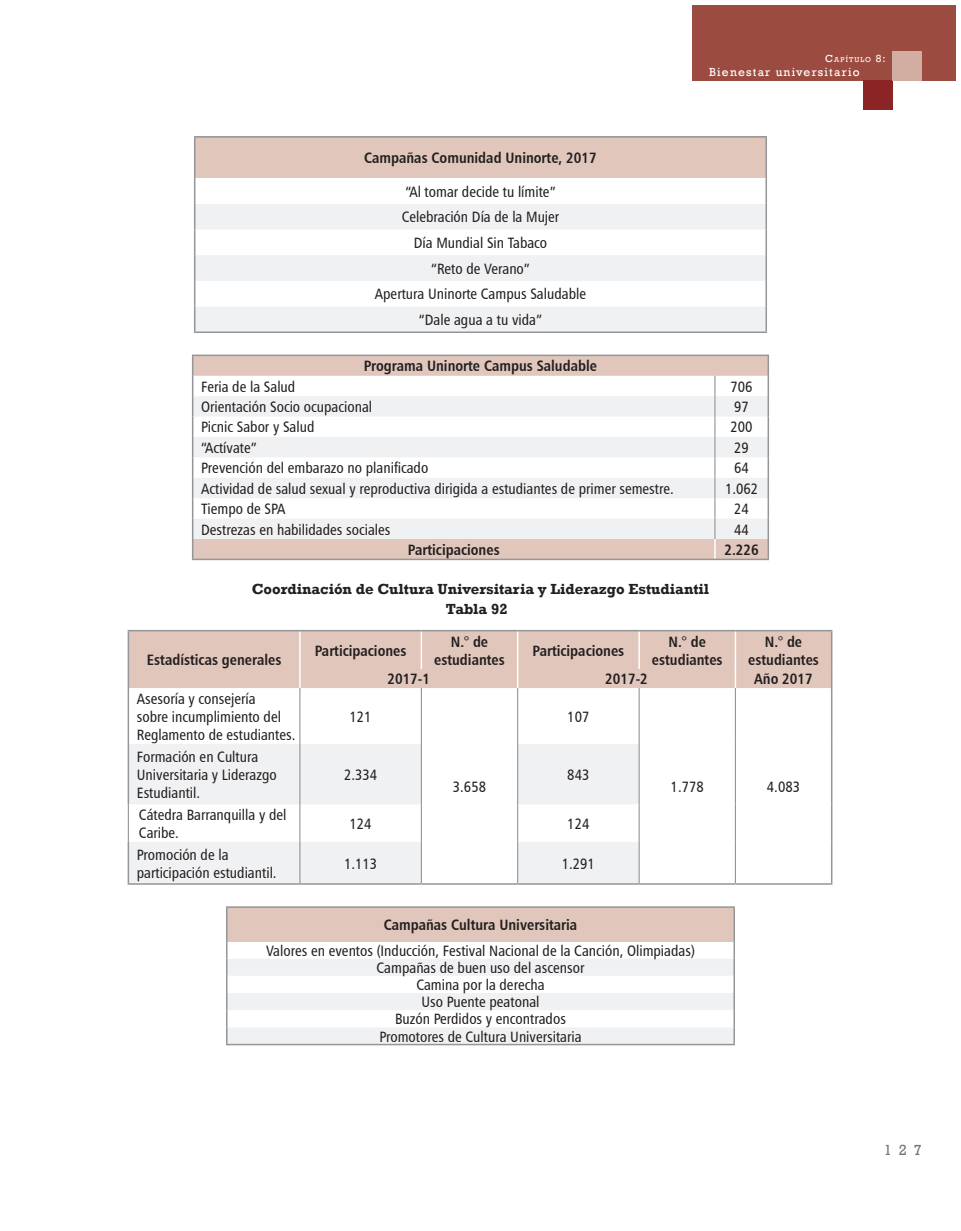
<style>
.page{position:relative;width:961px;height:1231px;background:#fff}
.page>*{position:absolute;margin:0;border:0;box-sizing:border-box;transform-origin:0 0}
.t1{font:15px/18px "Humanist 777 BT Roman Condensed B";color:#231f20}
.t2{font:15px/18px "Humanist 777 BT Bold Condensed B";color:#231f20;text-align:center}
.t3{font:700 15px "Rockwell";color:#231f20}
.t4{font:15px "Rockwell";color:#727477}
.t5{font:12px "Rockwell";letter-spacing:.1em;color:#fff}
.t6{font:7.35px "Rockwell";letter-spacing:.145em;color:#fff}
.s1{font-size:10.5px}
</style>
<div class="page">
<div style="left:691px;top:6px;width:264px;height:75px;background:#9c4b40"></div>
<div style="left:863px;top:81px;width:29px;height:29px;background:#8a2425"></div>
<div style="left:892px;top:51px;width:30px;height:30px;background:#d2ada1"></div>
<div style="left:195px;top:137px;width:571px;height:41px;background:#e0c6bb"></div>
<svg style="left:195px;top:204px;width:570px;height:127px;fill:#f0f1f2"></svg>
<hr style="left:194px;top:136px;width:573px;height:2px;background:#939598">
<hr style="left:194px;top:138px;width:1px;height:40px;background:#939598">
<hr style="left:765px;top:138px;width:2px;height:40px;background:#939598">
<hr style="left:765px;top:178px;width:2px;height:26px;background:#939598">
<hr style="left:765px;top:204px;width:2px;height:25px;background:#939598">
<hr style="left:765px;top:229px;width:2px;height:26px;background:#939598">
<hr style="left:765px;top:255px;width:2px;height:26px;background:#939598">
<hr style="left:765px;top:281px;width:2px;height:25px;background:#939598">
<svg style="left:194px;top:178px;width:1px;height:153px"></svg>
<hr style="left:765px;top:306px;width:2px;height:25px;background:#939598">
<hr style="left:194px;top:331px;width:573px;height:2px;background:#939598">
<svg style="left:193px;top:356px;width:574px;height:202px;fill:#e0c6bb"></svg>
<svg style="left:193px;top:396px;width:574px;height:143px;fill:#f0f1f2"></svg>
<svg style="left:714px;top:376px;width:1px;height:182px"></svg>
<hr style="left:192px;top:354px;width:523px;height:2px;background:#939598">
<hr style="left:715px;top:354px;width:54px;height:2px;background:#939598">
<hr style="left:767px;top:356px;width:2px;height:20px;background:#939598">
<hr style="left:767px;top:376px;width:2px;height:20px;background:#939598">
<hr style="left:767px;top:396px;width:2px;height:20px;background:#939598">
<hr style="left:767px;top:416px;width:2px;height:21px;background:#939598">
<hr style="left:767px;top:437px;width:2px;height:20px;background:#939598">
<hr style="left:767px;top:457px;width:2px;height:21px;background:#939598">
<hr style="left:767px;top:478px;width:2px;height:20px;background:#939598">
<hr style="left:767px;top:498px;width:2px;height:20px;background:#939598">
<hr style="left:767px;top:518px;width:2px;height:21px;background:#939598">
<svg style="left:192px;top:356px;width:1px;height:202px"></svg>
<svg style="left:767px;top:539px;width:2px;height:19px"></svg>
<hr style="left:192px;top:558px;width:523px;height:2px;background:#939598">
<hr style="left:715px;top:558px;width:54px;height:2px;background:#939598">
<svg style="left:129px;top:744px;width:509px;height:139px;fill:#f0f1f2"></svg>
<hr style="left:299px;top:688px;width:1px;height:56px;background:#939598">
<hr style="left:421px;top:688px;width:1px;height:56px;background:#939598">
<hr style="left:517px;top:688px;width:1px;height:56px;background:#939598">
<hr style="left:638px;top:688px;width:1px;height:56px;background:#939598">
<hr style="left:735px;top:688px;width:1px;height:56px;background:#939598">
<hr style="left:735px;top:744px;width:1px;height:60px;background:#939598">
<hr style="left:299px;top:804px;width:1px;height:37px;background:#939598">
<hr style="left:421px;top:804px;width:1px;height:37px;background:#939598">
<hr style="left:735px;top:804px;width:1px;height:37px;background:#939598">
<hr style="left:299px;top:841px;width:1px;height:42px;background:#939598">
<hr style="left:735px;top:841px;width:1px;height:42px;background:#939598">
<hr style="left:299px;top:744px;width:1px;height:60px;background:#939598">
<hr style="left:421px;top:744px;width:1px;height:60px;background:#939598">
<hr style="left:517px;top:744px;width:1px;height:60px;background:#939598">
<hr style="left:638px;top:744px;width:1px;height:60px;background:#939598">
<hr style="left:128px;top:804px;width:1px;height:37px;background:#939598">
<div style="left:128px;top:630px;width:704px;height:58px;background:#e0c6bb"></div>
<hr style="left:128px;top:688px;width:1px;height:56px;background:#939598">
<hr style="left:421px;top:883px;width:96px;height:1px;background:#939598">
<hr style="left:831px;top:688px;width:1px;height:56px;background:#939598">
<hr style="left:831px;top:744px;width:1px;height:60px;background:#939598">
<hr style="left:831px;top:804px;width:1px;height:37px;background:#939598">
<hr style="left:831px;top:841px;width:1px;height:42px;background:#939598">
<hr style="left:639px;top:883px;width:96px;height:1px;background:#939598">
<hr style="left:735px;top:883px;width:97px;height:1px;background:#939598">
<hr style="left:128px;top:744px;width:1px;height:60px;background:#939598">
<hr style="left:517px;top:804px;width:1px;height:37px;background:#939598">
<hr style="left:638px;top:804px;width:1px;height:37px;background:#939598">
<hr style="left:128px;top:841px;width:1px;height:42px;background:#939598">
<hr style="left:128px;top:883px;width:172px;height:1px;background:#939598">
<hr style="left:300px;top:883px;width:121px;height:1px;background:#939598">
<hr style="left:421px;top:841px;width:1px;height:42px;background:#939598">
<hr style="left:517px;top:841px;width:1px;height:42px;background:#939598">
<hr style="left:638px;top:841px;width:1px;height:42px;background:#939598">
<hr style="left:517px;top:883px;width:122px;height:1px;background:#939598">
<div style="left:227px;top:907px;width:507px;height:34px;background:#e0c6bb"></div>
<hr style="left:226px;top:906px;width:509px;height:2px;background:#939598">
<hr style="left:226px;top:908px;width:1px;height:33px;background:#939598">
<hr style="left:733px;top:908px;width:2px;height:33px;background:#939598">
<svg style="left:226px;top:941px;width:509px;height:102px"></svg>
<hr style="left:226px;top:1043px;width:509px;height:2px;background:#939598">
<p class="t2" style="left:364px;top:149px;width:234px">Campañas Comunidad Uninorte, 2017</p>
<p class="t1" style="left:375px;top:178px;width:213px;line-height:25.7px;text-align:center">“Al tomar decide tu límite”<br>Celebración Día de la Mujer<br>Día Mundial Sin Tabaco<br>“Reto de Verano”<br>Apertura Uninorte Campus Saludable “Dale agua a tu vida”</p>
<p class="t2" style="left:364px;top:357px;width:234px">Programa Uninorte Campus Saludable</p>
<p class="t6" style="left:825px;top:55px;width:62px"><span class="s1">C</span>APÍTULO <span class="s1">8:</span></p>
<p class="t5" style="left:709px;top:65px;width:152px">Bienestar universitario</p>
<p class="t1" style="left:201px;top:377px;width:96px">Feria de la Salud</p>
<p class="t1" style="left:730px;top:377px;width:24px">706</p>
<p class="t1" style="left:201px;top:397px;width:172px">Orientación Socio ocupacional</p>
<p class="t1" style="left:734px;top:397px;width:16px">97</p>
<p class="t1" style="left:201px;top:418px;width:115px">Picnic Sabor y Salud</p>
<p class="t1" style="left:730px;top:418px;width:24px">200</p>
<p class="t1" style="left:201px;top:438px;width:57px">“Actívate”</p>
<p class="t1" style="left:734px;top:438px;width:16px">29</p>
<p class="t1" style="left:201px;top:459px;width:229px">Prevención del embarazo no planificado</p>
<p class="t1" style="left:734px;top:459px;width:16px">64</p>
<p class="t1" style="left:201px;top:479px;width:474px">Actividad de salud sexual y reproductiva dirigida a estudiantes de primer semestre.</p>
<p class="t1" style="left:725px;top:479px;width:35px">1.062</p>
<p class="t1" style="left:201px;top:499px;width:86px">Tiempo de SPA</p>
<p class="t1" style="left:734px;top:499px;width:16px">24</p>
<p class="t1" style="left:201px;top:520px;width:191px">Destrezas en habilidades sociales</p>
<p class="t1" style="left:734px;top:520px;width:16px">44</p>
<p class="t2" style="left:408px;top:540px;width:93px">Participaciones</p>
<p class="t2" style="left:724px;top:540px;width:36px">2.226</p>
<p class="t3" style="left:252px;top:579px;width:459px">Coordinación de Cultura Universitaria y Liderazgo Estudiantil</p>
<p class="t2" style="left:147px;top:650px;width:136px">Estadísticas generales</p>
<p class="t1" style="left:137px;top:689px;width:160px">Asesoría y consejería<br>sobre incumplimiento del<br>Reglamento de estudiantes.</p>
<p class="t1" style="left:137px;top:747px;width:141px">Formación en Cultura<br>Universitaria y Liderazgo<br>Estudiantil.</p>
<p class="t3" style="left:446px;top:600px;width:63px">Tabla 92</p>
<p class="t2" style="left:315px;top:641px;width:93px">Participaciones</p>
<p class="t2" style="left:434px;top:632px;width:72px">N.° de estudiantes</p>
<p class="t2" style="left:532px;top:641px;width:93px">Participaciones</p>
<p class="t2" style="left:652px;top:632px;width:72px">N.° de estudiantes</p>
<p class="t2" style="left:748px;top:632px;width:72px">N.° de estudiantes</p>
<p class="t2" style="left:387px;top:669px;width:44px">2017-1</p>
<p class="t2" style="left:605px;top:669px;width:44px">2017-2</p>
<p class="t2" style="left:754px;top:669px;width:60px">Año 2017</p>
<p class="t1" style="left:349px;top:707px;width:24px">121</p>
<p class="t1" style="left:567px;top:707px;width:24px">107</p>
<p class="t1" style="left:344px;top:765px;width:35px">2.334</p>
<p class="t1" style="left:567px;top:765px;width:24px">843</p>
<p class="t1" style="left:453px;top:777px;width:35px">3.658</p>
<p class="t1" style="left:670px;top:777px;width:35px">1.778</p>
<p class="t1" style="left:767px;top:777px;width:35px">4.083</p>
<p class="t1" style="left:139px;top:805px;width:149px">Cátedra Barranquilla y del<br>Caribe.</p>
<p class="t1" style="left:349px;top:814px;width:24px">124</p>
<p class="t1" style="left:567px;top:814px;width:24px">124</p>
<p class="t1" style="left:137px;top:845px;width:141px">Promoción de la participación estudiantil.</p>
<p class="t1" style="left:344px;top:854px;width:35px">1.113</p>
<p class="t1" style="left:561px;top:854px;width:35px">1.291</p>
<p class="t2" style="left:384px;top:915px;width:195px">Campañas Cultura Universitaria</p>
<p class="t1" style="left:266px;top:941px;width:430px;line-height:17.1px;text-align:center">Valores en eventos (Inducción, Festival Nacional de la Canción, Olimpiadas)<br>Campañas de buen uso del ascensor<br>Camina por la derecha<br>Uso Puente peatonal<br>Buzón Perdidos y encontrados<br>Promotores de Cultura Universitaria</p>
<p class="t4" style="left:883px;top:1140px;width:40px">127</p>
</div>
